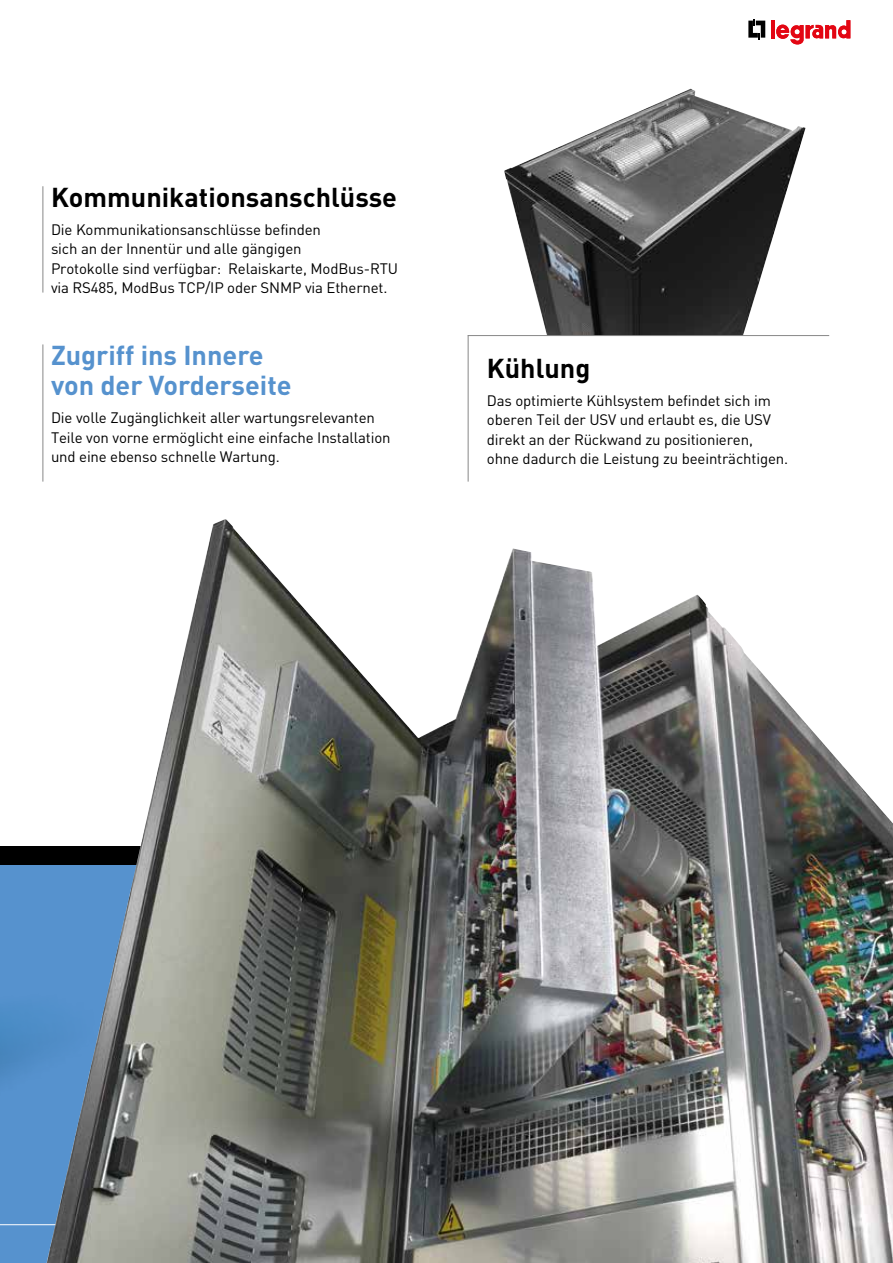
<style>
.page{position:relative;width:893px;height:1263px;background:#fff}
.page>*{position:absolute;margin:0;border:0;box-sizing:border-box;transform-origin:0 0}
.t1{font:700 27px/30px "DIN Pro";color:#5692ce}
.t2{font:700 27px "DIN Pro";color:#000}
.t3{font:15px/19.5px "DIN Pro";letter-spacing:-.01em;color:#000}
</style>
<div class="page">
<svg style="left:748px;top:19px;width:17px;height:20px"></svg>
<hr style="left:771px;top:20px;width:4px;height:18px;background:#e30613">
<svg style="left:776px;top:20px;width:74px;height:25px"></svg>
<img style="left:504px;top:89px;width:301px;height:246px">
<hr style="left:468px;top:335px;width:1px;height:147px;background:#878787">
<hr style="left:43px;top:186px;width:1px;height:107px;background:#878787">
<hr style="left:43px;top:344px;width:1px;height:138px;background:#878787">
<hr style="left:468px;top:335px;width:361px;height:1px;background:#878787">
<img style="left:0;top:846px;width:47px;height:399px">
<img style="left:47px;top:519px;width:846px;height:744px">
<h1 class="t2" style="left:51px;top:179px;width:348px">Kommunikationsanschlüsse</h1>
<p class="t3" style="left:51px;top:219px;width:349px">Die Kommunikationsanschlüsse befinden<br>sich an der Innentür und alle gängigen<br>Protokolle sind verfügbar: Relaiskarte, ModBus-RTU via RS485, ModBus TCP/IP oder SNMP via Ethernet.</p>
<h1 class="t1" style="left:51px;top:339px;width:242px">Zugriff ins Innere von der Vorderseite</h1>
<p class="t3" style="left:51px;top:407px;width:341px">Die volle Zugänglichkeit aller wartungsrelevanten<br>Teile von vorne ermöglicht eine einfache Installation und eine ebenso schnelle Wartung.</p>
<h1 class="t2" style="left:487px;top:350px;width:105px">Kühlung</h1>
<p class="t3" style="left:487px;top:390px;width:303px">Das optimierte Kühlsystem befindet sich im oberen Teil der USV und erlaubt es, die USV direkt an der Rückwand zu positionieren, ohne dadurch die Leistung zu beeinträchtigen.</p>
</div>
